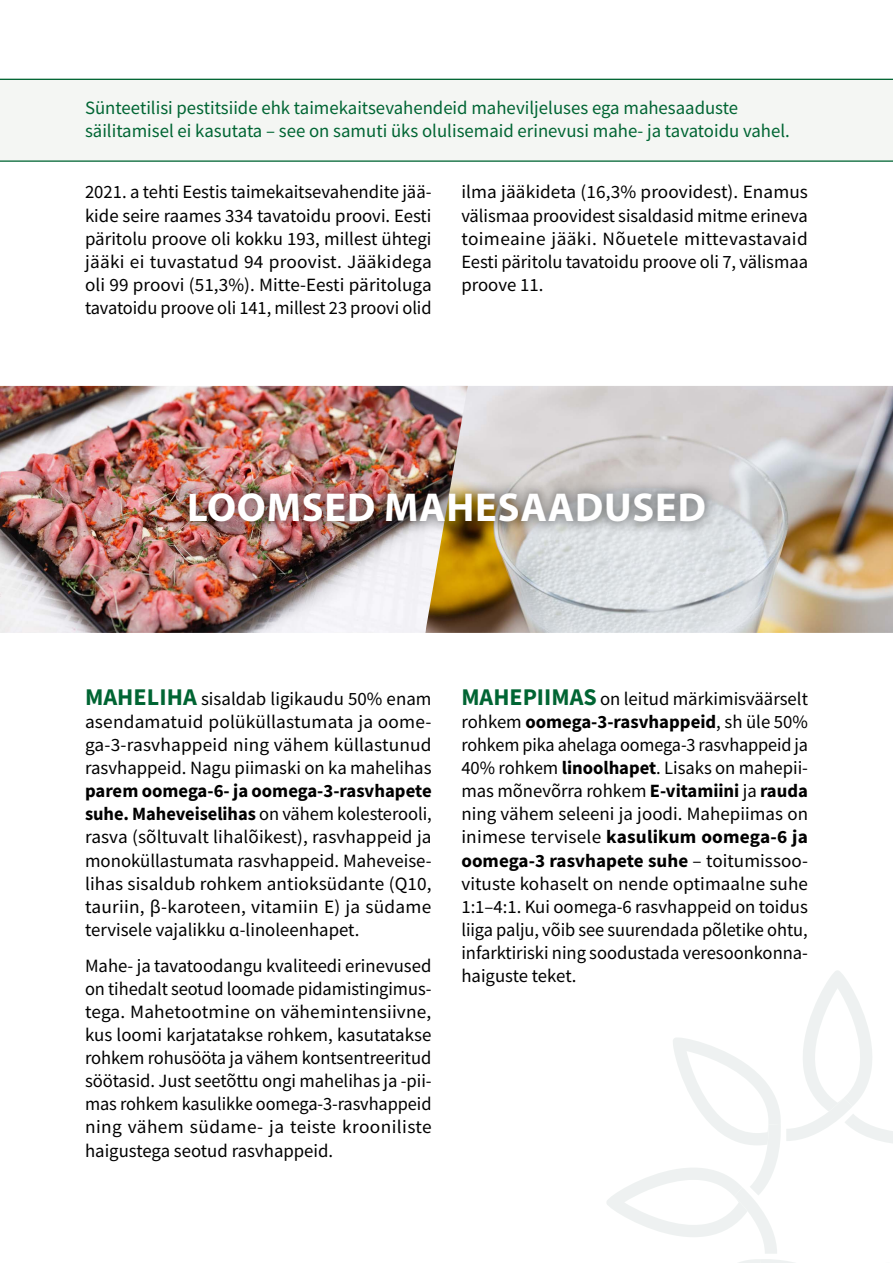
<style>
.page{position:relative;width:893px;height:1263px;background:#fff}
.page>*{position:absolute;margin:0;border:0;box-sizing:border-box;transform-origin:0 0}
.t1{font:700 40.5px "Myriad Pro";letter-spacing:.02em;color:#fff}
.t2{font:18.75px/23.1px "Source Sans Pro";color:#000;text-align:justify}
.t3{font:18.75px/23.1px "Source Sans Pro";color:#006533}
.s1{font-weight:700;font-size:24px;color:#006533}
.s2{font-weight:700}
</style>
<div class="page">
<svg style="left:607px;top:970px;width:286px;height:293px"></svg>
<img style="left:468px;top:386px;width:425px;height:247px">
<img style="left:0;top:386px;width:468px;height:247px">
<div style="left:0;top:79px;width:893px;height:82px;background:#f4f6f3"></div>
<hr style="left:0;top:79px;width:893px;height:1px;background:#006533">
<hr style="left:0;top:160px;width:893px;height:2px;background:#006533">
<div style="left:176px;top:479px;width:542px;height:56px;background:#000;opacity:.35"></div>
<p class="t3" style="left:85px;top:96px;width:706px">Sünteetilisi pestitsiide ehk taimekaitsevahendeid maheviljeluses ega mahesaaduste säilitamisel ei kasutata – see on samuti üks olulisemaid erinevusi mahe- ja tavatoidu vahel.</p>
<p class="t2" style="left:85px;top:181px;width:348px">2021. a tehti Eestis taimekaitsevahendite jää&shy;kide seire raames 334 tavatoidu proovi. Eesti päritolu proove oli kokku 193, millest ühtegi jääki ei tuvastatud 94 proovist. Jääkidega oli 99 proovi (51,3%). Mitte-Eesti päritoluga tavatoidu proove oli 141, millest 23 proovi olid</p>
<p class="t2" style="left:461px;top:181px;width:348px">ilma jääkideta (16,3% proovidest). Enamus välismaa proovidest sisaldasid mitme erineva toimeaine jääki. Nõuetele mittevastavaid Eesti päritolu tavatoidu proove oli 7, välismaa proove 11.</p>
<h1 class="t1" style="left:187px;top:481px;width:520px">LOOMSED MAHESAADUSED</h1>
<p class="t2" style="left:85px;top:687px;width:348px"><span class="s1">MAHELIHA</span> sisaldab ligikaudu 50% enam asendamatuid polüküllastumata ja oome&shy;ga-3-rasvhappeid ning vähem küllastunud rasvhappeid. Nagu piimaski on ka mahelihas</p>
<p class="t2" style="left:85px;top:779px;width:348px"><span class="s2">parem oomega-6- ja oomega-3-rasvhapete suhe. Maheveiselihas</span> on vähem kolesterooli, rasva (sõltuvalt lihalõikest), rasvhappeid ja monoküllastumata rasvhappeid. Maheveise&shy;lihas sisaldub rohkem antioksüdante (Q10, tauriin, β‐karoteen, vitamiin E) ja südame tervisele vajalikku α-linoleenhapet.</p>
<p class="t2" style="left:85px;top:954px;width:348px">Mahe- ja tavatoodangu kvaliteedi erinevused on tihedalt seotud loomade pidamistingimus&shy;tega. Mahetootmine on vähemintensiivne, kus loomi karjatatakse rohkem, kasutatakse rohkem rohusööta ja vähem kontsentreeritud söötasid. Just seetõttu ongi mahelihas ja -pii&shy;mas rohkem kasulikke oomega-3-rasvhappeid ning vähem südame- ja teiste krooniliste haigustega seotud rasvhappeid.</p>
<p class="t2" style="left:461px;top:687px;width:348px"><span class="s1">MAHEPIIMAS</span> on leitud märkimisväärselt rohkem <span class="s2">oomega-3-rasvhappeid</span>, sh üle 50% rohkem pika ahelaga oomega-3 rasvhappeid ja 40% rohkem <span class="s2">linoolhapet</span>. Lisaks on mahepii&shy;mas mõnevõrra rohkem <span class="s2">E-vitamiini</span> ja <span class="s2">rauda </span>ning vähem seleeni ja joodi. Mahepiimas on inimese tervisele <span class="s2">kasulikum oomega-6 ja oomega-3 rasvhapete suhe</span> – toitumissoo&shy;vituste kohaselt on nende optimaalne suhe 1:1–4:1. Kui oomega-6 rasvhappeid on toidus liiga palju, võib see suurendada põletike ohtu, infarktiriski ning soodustada veresoonkonna&shy;haiguste teket.</p>
</div>
